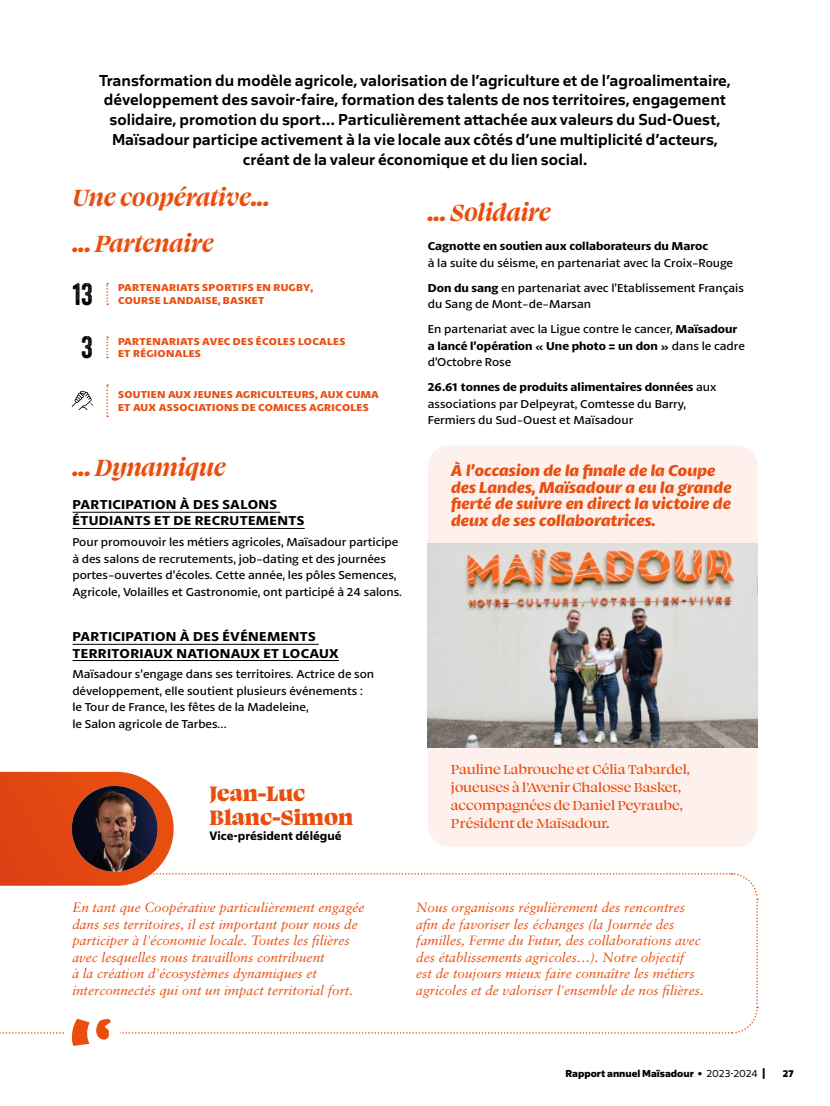
<style>
.page{position:relative;width:830px;height:1106px;background:#fff}
.page>*{position:absolute;margin:0;border:0;box-sizing:border-box;transform-origin:0 0}
.t1{font:900 72px "Petala Pro";color:#e94e0f}
.t2{font:30px "Veneer";color:#000}
.t3{font:italic 700 27px "Swear Display";color:#e94e0f}
.t4{font:900 24px/24px "Swear Display";color:#e94e0f}
.t5{font:600 16.5px/19.8px "Salis MVB";color:#000;text-align:center}
.t6{font:italic 700 16.5px/16.5px "Petala Pro";letter-spacing:-.01em;color:#e94e0f}
.t7{font:500 15px/18px "Swear Display";color:#e94e0f}
.t8{font:italic 13.5px/16.5px "Sabon LT Pro";color:#e94e0f}
.t9{font:600 13.5px/16.2px "Petala Pro";letter-spacing:.025em;color:#000}
.t10{font:700 12.75px "Salis MVB";color:#000}
.t11{font:12px/16.5px "Petala Pro";color:#000}
.t12{font:600 12px/16.5px "Petala Pro";color:#000}
.t13{font:700 10.5px/12.6px "Petala Pro";letter-spacing:.03em;color:#e94e0f}
.t14{font:800 10.5px "Salis MVB";color:#000}
.s1{font-weight:600}
.s2{font-weight:400}
.s3{font-family:"Salted";font-weight:400}
</style>
<div class="page">
<div style="left:427px;top:445px;width:330px;height:401px;background:#fef1ed;border-radius:21px"></div>
<img style="left:427px;top:543px;width:330px;height:204px">
<hr style="left:72px;top:644px;width:247px;height:1px;background:#000">
<hr style="left:72px;top:660px;width:267px;height:1px;background:#000">
<hr style="left:72px;top:512px;width:208px;height:1px;background:#000">
<hr style="left:72px;top:528px;width:232px;height:1px;background:#000">
<svg style="left:106px;top:283px;width:2px;height:22px"></svg>
<svg style="left:106px;top:336px;width:2px;height:22px"></svg>
<svg style="left:72px;top:391px;width:21px;height:19px"></svg>
<svg style="left:106px;top:384px;width:2px;height:33px"></svg>
<svg style="left:0;top:772px;width:758px;height:262px"></svg>
<img style="left:72px;top:786px;width:86px;height:85px;border-radius:43px">
<p class="t5" style="left:99px;top:69px;width:633px">Transformation du modèle agricole, valorisation de l’agriculture et de l’agroalimentaire, développement des savoir-faire, formation des talents de nos territoires, engagement solidaire, promotion du sport… Particulièrement attachée aux valeurs du Sud-Ouest, Maïsadour participe activement à la vie locale aux côtés d’une multiplicité d’acteurs, créant de la valeur économique et du lien social.</p>
<h3 class="t3" style="left:72px;top:180px;width:199px">Une coopérative...</h3>
<h3 class="t3" style="left:427px;top:195px;width:125px">... Solidaire</h3>
<p class="t12" style="left:427px;top:237px;width:282px">Cagnotte en soutien aux collaborateurs du Maroc</p>
<p class="t11" style="left:427px;top:250px;width:317px;line-height:25px">à la suite du séisme, en partenariat avec la Croix-Rouge<br><span class="s1">Don du sang</span> en partenariat avec l’Etablissement Français</p>
<p class="t11" style="left:427px;top:292px;width:311px;line-height:25px">du Sang de Mont-de-Marsan<br>En partenariat avec la Ligue contre le cancer, <span class="s1">Maïsadour</span></p>
<p class="t12" style="left:427px;top:337px;width:318px">a lancé l’opération « Une photo = un don » <span class="s2">dans le cadre d’Octobre Rose</span></p>
<p class="t11" style="left:427px;top:379px;width:290px"><span class="s1">26.61 tonnes de produits alimentaires données</span> aux associations par Delpeyrat, Comtesse du Barry,<br>Fermiers du Sud-Ouest et Maïsadour</p>
<h3 class="t3" style="left:72px;top:226px;width:143px">... Partenaire</h3>
<h2 class="t2" style="left:73px;top:276px;width:21px">13</h2>
<p class="t13" style="left:118px;top:282px;width:197px">PARTENARIATS SPORTIFS EN RUGBY,<br>COURSE LANDAISE, BASKET</p>
<h2 class="t2" style="left:81px;top:329px;width:13px">3</h2>
<p class="t13" style="left:118px;top:335px;width:229px">PARTENARIATS AVEC DES ÉCOLES LOCALES<br>ET RÉGIONALES</p>
<p class="t13" style="left:118px;top:388px;width:262px">SOUTIEN AUX JEUNES AGRICULTEURS, AUX CUMA<br>ET AUX ASSOCIATIONS DE COMICES AGRICOLES</p>
<h3 class="t3" style="left:72px;top:450px;width:155px">... Dynamique</h3>
<p class="t9" style="left:72px;top:496px;width:233px">PARTICIPATION À DES SALONS<br>ÉTUDIANTS ET DE RECRUTEMENTS</p>
<p class="t11" style="left:72px;top:534px;width:331px">Pour promouvoir les métiers agricoles, Maïsadour participe à des salons de recrutements, job-dating et des journées portes-ouvertes d’écoles. Cette année, les pôles Semences, Agricole, Volailles et Gastronomie, ont participé à 24 salons.</p>
<p class="t9" style="left:72px;top:628px;width:267px">PARTICIPATION À DES ÉVÉNEMENTS<br>TERRITORIAUX NATIONAUX ET LOCAUX</p>
<p class="t11" style="left:72px;top:666px;width:303px">Maïsadour s’engage dans ses territoires. Actrice de son développement, elle soutient plusieurs événements : le Tour de France, les fêtes de la Madeleine,<br>le Salon agricole de Tarbes…</p>
<h3 class="t4" style="left:209px;top:779px;width:145px">Jean-Luc<br>Blanc-Simon</h3>
<p class="t10" style="left:209px;top:827px;width:133px">Vice-président délégué</p>
<h3 class="t6" style="left:450px;top:463px;width:282px">À l’occasion de la finale de la Coupe des Landes, Maïsadour a eu la grande fierté de suivre en direct la victoire de deux de ses collaboratrices.</h3>
<p class="t7" style="left:450px;top:760px;width:240px">Pauline Labrouche et Célia Tabardel, joueuses à l’Avenir Chalosse Basket, accompagnées de Daniel Peyraube, Président de Maïsadour.</p>
<p class="t8" style="left:72px;top:899px;width:293px">En tant que Coopérative particulièrement engagée dans ses territoires, il est important pour nous de participer à l'économie locale. Toutes les filières avec lesquelles nous travaillons contribuent<br>à la création d'écosystèmes dynamiques et interconnectés qui ont un impact territorial fort.</p>
<p class="t8" style="left:416px;top:899px;width:289px">Nous organisons régulièrement des rencontres afin de favoriser les échanges (la Journée des familles, Ferme du Futur, des collaborations avec des établissements agricoles…). Notre objectif<br>est de toujours mieux faire connaître les métiers agricoles et de valoriser l'ensemble de nos filières.</p>
<h1 class="t1" style="left:69px;top:996px;width:47px">‘<span class="s3">‘</span></h1>
<p class="t14" style="left:565px;top:1066px;width:202px">Rapport annuel Maïsadour <span class="s2">• 2023-2024</span> |</p>
<p class="t14" style="left:782px;top:1066px;width:12px">27</p>
</div>
